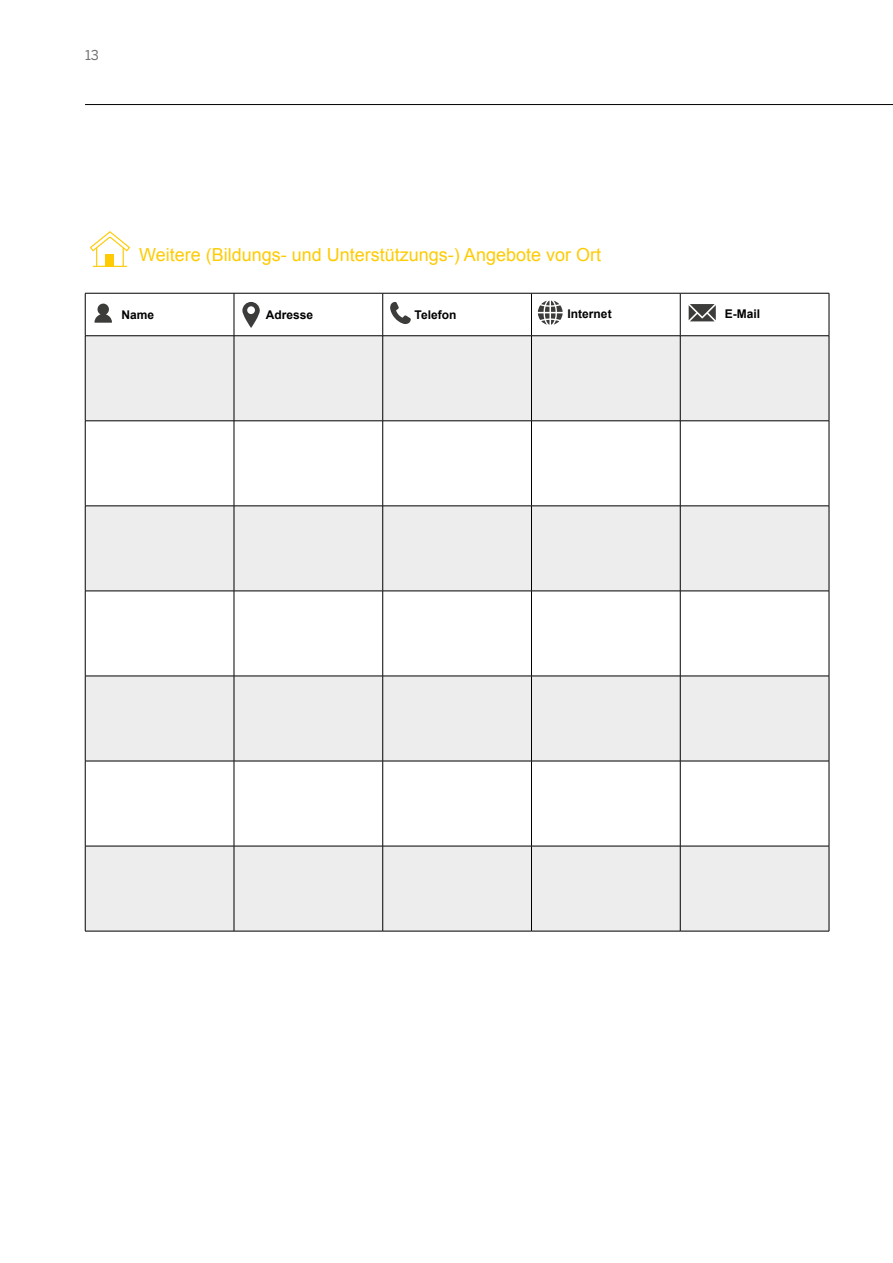
<style>
.page{position:relative;width:893px;height:1263px;background:#fff}
.page>*{position:absolute;margin:0;border:0;box-sizing:border-box;transform-origin:0 0}
.t1{font:18px "Arial";color:#fecb04}
.t2{font:13.5px "Benton Sans";color:#706f6f}
.t3{font:700 12px "Arial";color:#000}
</style>
<div class="page">
<hr style="left:85px;top:104px;width:808px;height:1px;background:#000">
<svg style="left:90px;top:231px;width:40px;height:36px"></svg>
<div style="left:106px;top:254px;width:8px;height:12px;background:#fecb04"></div>
<svg style="left:86px;top:336px;width:743px;height:595px;fill:#ededed"></svg>
<hr style="left:85px;top:293px;width:149px;height:1px;background:#000">
<hr style="left:85px;top:293px;width:1px;height:43px;background:#000">
<hr style="left:234px;top:293px;width:149px;height:1px;background:#000">
<hr style="left:234px;top:293px;width:1px;height:43px;background:#000">
<hr style="left:383px;top:293px;width:148px;height:1px;background:#000">
<hr style="left:382px;top:293px;width:1px;height:43px;background:#000">
<hr style="left:531px;top:293px;width:149px;height:1px;background:#000">
<hr style="left:531px;top:293px;width:1px;height:43px;background:#000">
<hr style="left:680px;top:293px;width:149px;height:1px;background:#000">
<hr style="left:680px;top:293px;width:1px;height:43px;background:#000">
<hr style="left:829px;top:293px;width:1px;height:43px;background:#000">
<hr style="left:85px;top:335px;width:149px;height:1px;background:#000">
<hr style="left:85px;top:336px;width:1px;height:85px;background:#000">
<hr style="left:234px;top:335px;width:149px;height:1px;background:#000">
<hr style="left:234px;top:336px;width:1px;height:85px;background:#000">
<hr style="left:383px;top:335px;width:148px;height:1px;background:#000">
<hr style="left:382px;top:336px;width:1px;height:85px;background:#000">
<hr style="left:531px;top:335px;width:149px;height:1px;background:#000">
<hr style="left:531px;top:336px;width:1px;height:85px;background:#000">
<hr style="left:680px;top:335px;width:149px;height:1px;background:#000">
<hr style="left:680px;top:336px;width:1px;height:85px;background:#000">
<hr style="left:829px;top:336px;width:1px;height:85px;background:#000">
<hr style="left:85px;top:421px;width:149px;height:1px;background:#000">
<hr style="left:85px;top:421px;width:1px;height:85px;background:#000">
<hr style="left:234px;top:421px;width:149px;height:1px;background:#000">
<hr style="left:234px;top:421px;width:1px;height:85px;background:#000">
<hr style="left:383px;top:421px;width:148px;height:1px;background:#000">
<hr style="left:382px;top:421px;width:1px;height:85px;background:#000">
<hr style="left:531px;top:421px;width:149px;height:1px;background:#000">
<hr style="left:531px;top:421px;width:1px;height:85px;background:#000">
<hr style="left:680px;top:421px;width:149px;height:1px;background:#000">
<hr style="left:680px;top:421px;width:1px;height:85px;background:#000">
<hr style="left:829px;top:421px;width:1px;height:85px;background:#000">
<hr style="left:85px;top:506px;width:149px;height:1px;background:#000">
<hr style="left:85px;top:506px;width:1px;height:85px;background:#000">
<hr style="left:234px;top:506px;width:149px;height:1px;background:#000">
<hr style="left:234px;top:506px;width:1px;height:85px;background:#000">
<hr style="left:383px;top:506px;width:148px;height:1px;background:#000">
<hr style="left:382px;top:506px;width:1px;height:85px;background:#000">
<hr style="left:531px;top:506px;width:149px;height:1px;background:#000">
<hr style="left:531px;top:506px;width:1px;height:85px;background:#000">
<hr style="left:680px;top:506px;width:149px;height:1px;background:#000">
<hr style="left:680px;top:506px;width:1px;height:85px;background:#000">
<hr style="left:829px;top:506px;width:1px;height:85px;background:#000">
<hr style="left:85px;top:591px;width:149px;height:1px;background:#000">
<hr style="left:85px;top:591px;width:1px;height:85px;background:#000">
<hr style="left:234px;top:591px;width:149px;height:1px;background:#000">
<hr style="left:234px;top:591px;width:1px;height:85px;background:#000">
<hr style="left:383px;top:591px;width:148px;height:1px;background:#000">
<hr style="left:382px;top:591px;width:1px;height:85px;background:#000">
<hr style="left:531px;top:591px;width:149px;height:1px;background:#000">
<hr style="left:531px;top:591px;width:1px;height:85px;background:#000">
<hr style="left:680px;top:591px;width:149px;height:1px;background:#000">
<hr style="left:680px;top:591px;width:1px;height:85px;background:#000">
<hr style="left:829px;top:591px;width:1px;height:85px;background:#000">
<hr style="left:85px;top:676px;width:149px;height:1px;background:#000">
<hr style="left:85px;top:676px;width:1px;height:85px;background:#000">
<hr style="left:234px;top:676px;width:149px;height:1px;background:#000">
<hr style="left:234px;top:676px;width:1px;height:85px;background:#000">
<hr style="left:383px;top:676px;width:148px;height:1px;background:#000">
<hr style="left:382px;top:676px;width:1px;height:85px;background:#000">
<hr style="left:531px;top:676px;width:149px;height:1px;background:#000">
<hr style="left:531px;top:676px;width:1px;height:85px;background:#000">
<hr style="left:680px;top:676px;width:149px;height:1px;background:#000">
<hr style="left:680px;top:676px;width:1px;height:85px;background:#000">
<hr style="left:829px;top:676px;width:1px;height:85px;background:#000">
<hr style="left:85px;top:761px;width:149px;height:1px;background:#000">
<hr style="left:85px;top:761px;width:1px;height:85px;background:#000">
<hr style="left:234px;top:761px;width:149px;height:1px;background:#000">
<hr style="left:234px;top:761px;width:1px;height:85px;background:#000">
<hr style="left:383px;top:761px;width:148px;height:1px;background:#000">
<hr style="left:382px;top:761px;width:1px;height:85px;background:#000">
<hr style="left:531px;top:761px;width:149px;height:1px;background:#000">
<hr style="left:531px;top:761px;width:1px;height:85px;background:#000">
<hr style="left:680px;top:761px;width:149px;height:1px;background:#000">
<hr style="left:680px;top:761px;width:1px;height:85px;background:#000">
<hr style="left:829px;top:761px;width:1px;height:85px;background:#000">
<hr style="left:85px;top:846px;width:149px;height:1px;background:#000">
<hr style="left:85px;top:846px;width:1px;height:85px;background:#000">
<hr style="left:234px;top:846px;width:149px;height:1px;background:#000">
<hr style="left:234px;top:846px;width:1px;height:85px;background:#000">
<hr style="left:383px;top:846px;width:148px;height:1px;background:#000">
<hr style="left:382px;top:846px;width:1px;height:85px;background:#000">
<hr style="left:531px;top:846px;width:149px;height:1px;background:#000">
<hr style="left:531px;top:846px;width:1px;height:85px;background:#000">
<hr style="left:680px;top:846px;width:149px;height:1px;background:#000">
<hr style="left:680px;top:846px;width:1px;height:85px;background:#000">
<hr style="left:829px;top:846px;width:1px;height:85px;background:#000">
<hr style="left:85px;top:931px;width:149px;height:1px;background:#000">
<hr style="left:234px;top:931px;width:149px;height:1px;background:#000">
<hr style="left:383px;top:931px;width:148px;height:1px;background:#000">
<hr style="left:531px;top:931px;width:149px;height:1px;background:#000">
<hr style="left:680px;top:931px;width:149px;height:1px;background:#000">
<svg style="left:390px;top:302px;width:21px;height:22px"></svg>
<svg style="left:242px;top:302px;width:18px;height:26px"></svg>
<svg style="left:94px;top:304px;width:18px;height:19px"></svg>
<svg style="left:538px;top:300px;width:25px;height:25px"></svg>
<svg style="left:689px;top:304px;width:27px;height:17px"></svg>
<p class="t2" style="left:85px;top:47px;width:15px">13</p>
<p class="t1" style="left:139px;top:242px;width:463px">Weitere (Bildungs- und Unterstützungs-) Angebote vor Ort</p>
<p class="t3" style="left:121px;top:307px;width:34px">Name</p>
<p class="t3" style="left:266px;top:307px;width:49px">Adresse</p>
<p class="t3" style="left:415px;top:307px;width:43px">Telefon</p>
<p class="t3" style="left:568px;top:306px;width:46px">Internet</p>
<p class="t3" style="left:725px;top:306px;width:37px">E-Mail</p>
</div>
